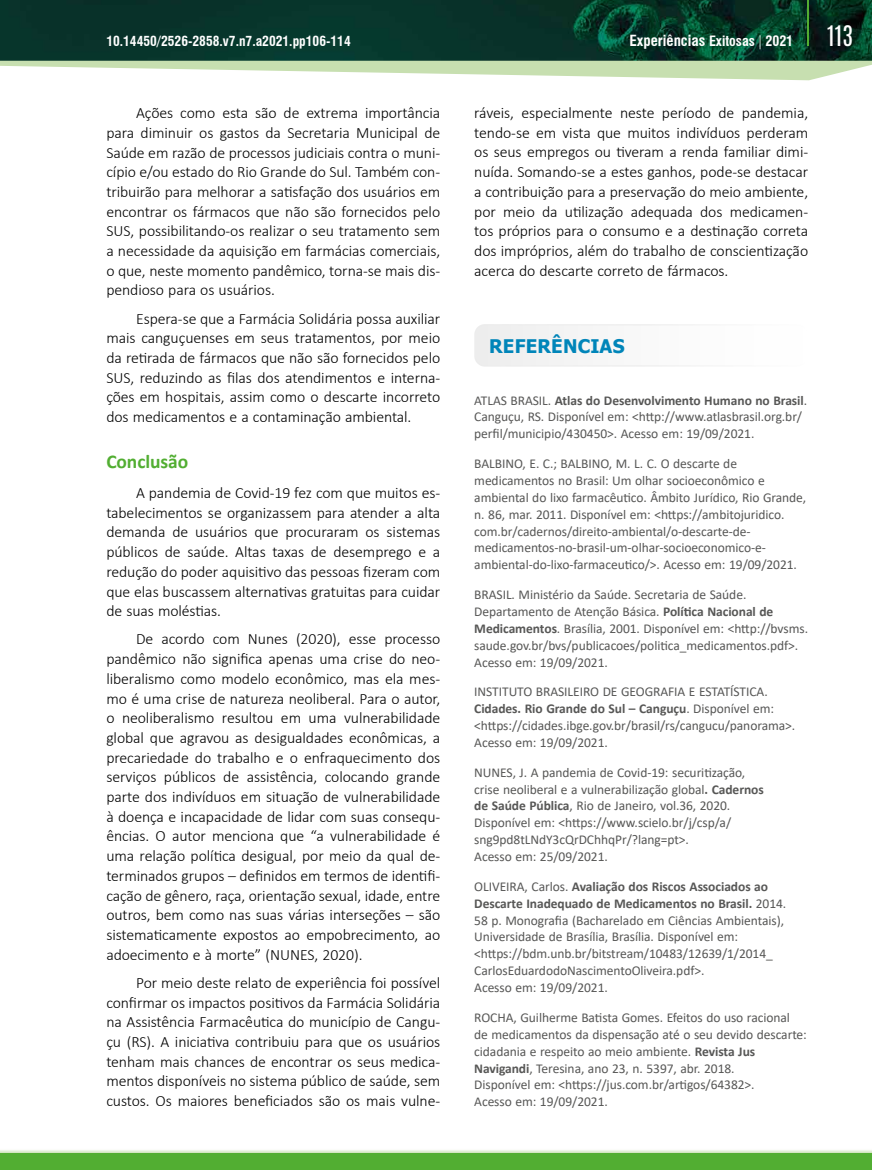
<style>
.page{position:relative;width:872px;height:1170px;background:#fff}
.page>*{position:absolute;margin:0;border:0;box-sizing:border-box;transform-origin:0 0}
.t1{font:24px "Antonio";color:#fff}
.t2{font:700 19.5px "Calibri";letter-spacing:-.005em;color:#52ae32}
.t3{font:700 18.75px "Tahoma";letter-spacing:.01em;color:#0085b9}
.t4{font:300 15.75px/19.6px "Calibri";letter-spacing:-.005em;color:#000;text-align:justify}
.t5{font:700 condensed 13.95px "Swiss 721 BT";color:#fff}
.t6{font:13.5px/17px "Calibri";letter-spacing:-.005em;color:#575756}
.t7{font:700 condensed 13.5px "Swiss 721 BT";color:#fff}
.s1{font-size:15px}
.s2{font-weight:700}
</style>
<div class="page">
<div style="left:0;top:1152px;width:872px;height:17px;background:#52ae32"></div>
<svg style="left:1px;top:1150px;width:871px;height:2px;background:#e6f1dd"></svg>
<img style="left:0;top:0;width:872px;height:61px">
<hr style="left:807px;top:0;width:2px;height:46px;background:#52ae32">
<svg style="left:0;top:61px;width:872px;height:19px"></svg>
<div style="left:474px;top:324px;width:334px;height:42px;background:#f8f8f8;border-radius:11px"></div>
<div style="left:474px;top:324px;width:334px;height:42px;border:2px solid #dadada;border-radius:10px"></div>
<p class="t7" style="left:106px;top:33px;width:246px">10.14450/2526-2858.v7.n7.a2021.pp106-114</p>
<p class="t5" style="left:629px;top:32px;width:165px"><span class="s1">Experiências</span> Exitosas | 2021</p>
<h1 class="t1" style="left:827px;top:18px;width:27px">113</h1>
<p class="t4" style="left:106px;top:103px;width:335px;text-indent:30px">Ações como esta são de extrema importância para diminuir os gastos da Secretaria Municipal de Saúde em razão de processos judiciais contra o muni&shy;cípio e/ou estado do Rio Grande do Sul. Também con&shy;tribuirão para melhorar a satisfação dos usuários em encontrar os fármacos que não são fornecidos pelo SUS, possibilitando-os realizar o seu tratamento sem a necessidade da aquisição em farmácias comerciais, o que, neste momento pandêmico, torna-se mais dis&shy;pendioso para os usuários.</p>
<p class="t4" style="left:106px;top:308px;width:335px;text-indent:30px">Espera-se que a Farmácia Solidária possa auxiliar mais canguçuenses em seus tratamentos, por meio da retirada de fármacos que não são fornecidos pelo SUS, reduzindo as filas dos atendimentos e interna&shy;ções em hospitais, assim como o descarte incorreto dos medicamentos e a contaminação ambiental.</p>
<p class="t2" style="left:106px;top:447px;width:83px">Conclusão</p>
<p class="t4" style="left:106px;top:483px;width:335px;text-indent:30px">A pandemia de Covid-19 fez com que muitos es&shy;tabelecimentos se organizassem para atender a alta demanda de usuários que procuraram os sistemas públicos de saúde. Altas taxas de desemprego e a redução do poder aquisitivo das pessoas fizeram com que elas buscassem alternativas gratuitas para cuidar de suas moléstias.</p>
<p class="t4" style="left:106px;top:629px;width:335px;text-indent:30px">De acordo com Nunes (2020), esse processo pandêmico não significa apenas uma crise do neo&shy;liberalismo como modelo econômico, mas ela mes&shy;mo é uma crise de natureza neoliberal. Para o autor, o neoliberalismo resultou em uma vulnerabilidade global que agravou as desigualdades econômicas, a precariedade do trabalho e o enfraquecimento dos serviços públicos de assistência, colocando grande parte dos indivíduos em situação de vulnerabilidade à doença e incapacidade de lidar com suas consequ&shy;ências. O autor menciona que “a vulnerabilidade é uma relação política desigual, por meio da qual de&shy;terminados grupos – definidos em termos de identifi&shy;cação de gênero, raça, orientação sexual, idade, entre outros, bem como nas suas várias interseções – são sistematicamente expostos ao empobrecimento, ao adoecimento e à morte” (NUNES, 2020).</p>
<p class="t4" style="left:106px;top:972px;width:335px;text-indent:30px">Por meio deste relato de experiência foi possível confirmar os impactos positivos da Farmácia Solidária na Assistência Farmacêutica do município de Cangu&shy;çu (RS). A iniciativa contribuiu para que os usuários tenham mais chances de encontrar os seus medica&shy;mentos disponíveis no sistema público de saúde, sem custos. Os maiores beneficiados são os mais vulne-</p>
<p class="t4" style="left:474px;top:103px;width:335px">ráveis, especialmente neste período de pandemia, tendo-se em vista que muitos indivíduos perderam os seus empregos ou tiveram a renda familiar dimi&shy;nuída. Somando-se a estes ganhos, pode-se destacar a contribuição para a preservação do meio ambiente, por meio da utilização adequada dos medicamen&shy;tos próprios para o consumo e a destinação correta dos impróprios, além do trabalho de conscientização acerca do descarte correto de fármacos.</p>
<p class="t3" style="left:489px;top:332px;width:137px">REFERÊNCIAS</p>
<p class="t6" style="left:474px;top:391px;width:334px">ATLAS BRASIL. <span class="s2">Atlas do Desenvolvimento Humano no Brasil</span>.<br>Canguçu, RS. Disponível em: &lt;http://www.atlasbrasil.org.br/ perfil/municipio/430450&gt;. Acesso em: 19/09/2021.</p>
<p class="t6" style="left:474px;top:454px;width:333px">BALBINO, E. C.; BALBINO, M. L. C. O descarte de medicamentos no Brasil: Um olhar socioeconômico e ambiental do lixo farmacêutico. Âmbito Jurídico, Rio Grande, n. 86, mar. 2011. Disponível em: &lt;https://ambitojuridico. com.br/cadernos/direito-ambiental/o-descarte-de&shy;medicamentos-no-brasil-um-olhar-socioeconomico-e&shy;ambiental-do-lixo-farmaceutico/&gt;. Acesso em: 19/09/2021.</p>
<p class="t6" style="left:474px;top:585px;width:335px">BRASIL. Ministério da Saúde. Secretaria de Saúde.<br>Departamento de Atenção Básica. <span class="s2">Política Nacional de Medicamentos</span>. Brasília, 2001. Disponível em: &lt;http://bvsms. saude.gov.br/bvs/publicacoes/politica_medicamentos.pdf&gt;.<br>Acesso em: 19/09/2021.</p>
<p class="t6" style="left:474px;top:683px;width:322px">INSTITUTO BRASILEIRO DE GEOGRAFIA E ESTATÍSTICA.<br><span class="s2">Cidades. Rio Grande do Sul – Canguçu</span>. Disponível em: &lt;https://cidades.ibge.gov.br/brasil/rs/cangucu/panorama&gt;.<br>Acesso em: 19/09/2021.</p>
<p class="t6" style="left:474px;top:763px;width:291px">NUNES, J. A pandemia de Covid-19: securitização, crise neoliberal e a vulnerabilização global<span class="s2">. Cadernos de Saúde Pública</span>, Rio de Janeiro, vol.36, 2020.<br>Disponível em: &lt;https://www.scielo.br/j/csp/a/ sng9pd8tLNdY3cQrDChhqPr/?lang=pt&gt;.<br>Acesso em: 25/09/2021.</p>
<p class="t6" style="left:474px;top:877px;width:313px">OLIVEIRA, Carlos. <span class="s2">Avaliação dos Riscos Associados ao Descarte Inadequado de Medicamentos no Brasil.</span> 2014.<br>58 p. Monografia (Bacharelado em Ciências Ambientais), Universidade de Brasília, Brasília. Disponível em: &lt;https://bdm.unb.br/bitstream/10483/12639/1/2014_ CarlosEduardodoNascimentoOliveira.pdf&gt;.<br>Acesso em: 19/09/2021.</p>
<p class="t6" style="left:474px;top:1008px;width:334px">ROCHA, Guilherme Batista Gomes. Efeitos do uso racional de medicamentos da dispensação até o seu devido descarte: cidadania e respeito ao meio ambiente. <span class="s2">Revista Jus Navigandi</span>, Teresina, ano 23, n. 5397, abr. 2018.<br>Disponível em: &lt;https://jus.com.br/artigos/64382&gt;.<br>Acesso em: 19/09/2021.</p>
</div>
